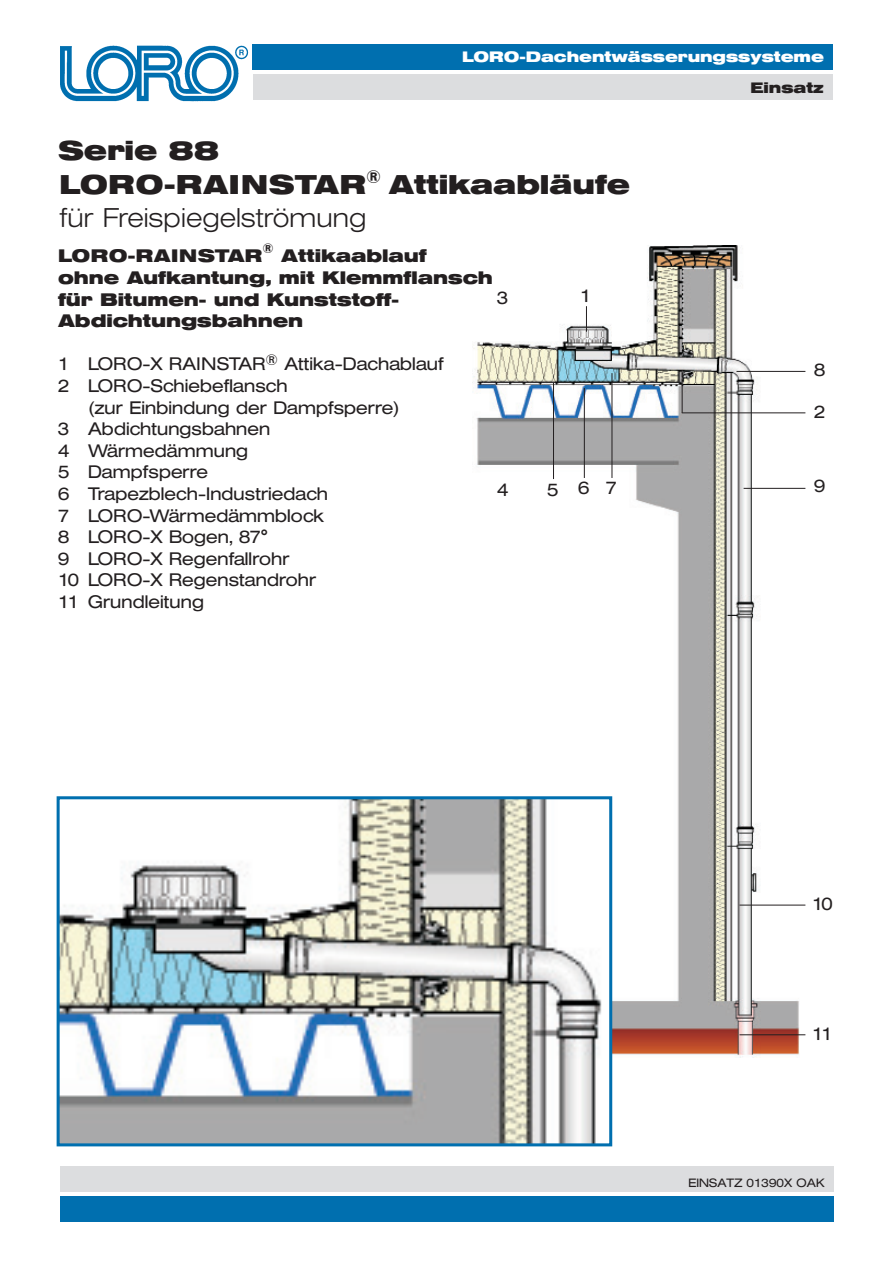
<style>
.page{position:relative;width:893px;height:1263px;background:#fff}
.page>*{position:absolute;margin:0;border:0;box-sizing:border-box;transform-origin:0 0}
.t1{font:700 27px/32.4px "Helvetica Extended BQ";color:#231f20}
.t2{font:300 18px "Helvetica Extended BQ";color:#231f20}
.t3{font:700 18px/21.6px "Helvetica Extended BQ";color:#231f20}
.t4{font:700 18px "Helvetica Extended BQ";letter-spacing:.02em;color:#231f20}
.t5{font:700 15px "Helvetica Extended BQ";color:#fff}
.t6{font:700 15px "Helvetica Extended BQ";color:#231f20}
.t7{font:700 13.5px "Helvetica Extended BQ";color:#231f20}
.t8{font:300 12px "Helvetica Extended BQ";color:#231f20}
.s1{font-weight:200}
</style>
<div class="page">
<div style="left:253px;top:44px;width:580px;height:26px;background:#006faf"></div>
<div style="left:60px;top:1196px;width:774px;height:26px;background:#006faf"></div>
<div style="left:60px;top:1167px;width:774px;height:25px;background:#dcdddf"></div>
<div style="left:253px;top:74px;width:579px;height:25px;background:#dcdddf"></div>
<img style="left:60px;top:45px;width:188px;height:57px">
<img style="left:473px;top:246px;width:327px;height:811px">
<svg style="left:586px;top:306px;width:1px;height:26px"></svg>
<hr style="left:682px;top:370px;width:1px;height:43px;background:#231f20">
<hr style="left:553px;top:383px;width:1px;height:96px;background:#231f20">
<hr style="left:584px;top:388px;width:1px;height:90px;background:#231f20">
<hr style="left:612px;top:373px;width:1px;height:105px;background:#231f20">
<hr style="left:736px;top:371px;width:69px;height:1px;background:#231f20">
<hr style="left:682px;top:412px;width:123px;height:1px;background:#231f20">
<hr style="left:744px;top:488px;width:61px;height:1px;background:#231f20">
<hr style="left:739px;top:905px;width:66px;height:1px;background:#231f20">
<hr style="left:739px;top:1034px;width:66px;height:1px;background:#231f20">
<img style="left:61px;top:800px;width:547px;height:342px">
<div style="left:57px;top:796px;width:555px;height:350px;border:3px solid #006faf"></div>
<h1 class="t1" style="left:58px;top:135px;width:162px">Serie 88</h1>
<p class="t5" style="left:462px;top:48px;width:363px">LORO-Dachentwässerungssysteme</p>
<p class="t6" style="left:750px;top:79px;width:75px">Einsatz</p>
<h1 class="t1" style="left:60px;top:169px;width:572px">LORO-RAINSTAR<sup>®</sup> Attikaabläufe <span class="s1">für Freispiegelströmung</span></h1>
<p class="t4" style="left:58px;top:246px;width:206px">LORO-RAINSTAR</p>
<p class="t7" style="left:263px;top:240px;width:13px">®</p>
<p class="t3" style="left:58px;top:245px;width:436px;text-indent:223px">Attikaablauf<br>ohne Aufkantung, mit Klemmflansch für Bitumen- und Kunststoff-<br>Abdichtungsbahnen</p>
<p class="t2" style="left:58px;top:354px;width:387px">1 LORO-X RAINSTAR<sup>®</sup> Attika-Dachablauf</p>
<p class="t2" style="left:58px;top:375px;width:231px">2 LORO-Schiebeflansch</p>
<p class="t2" style="left:88px;top:397px;width:313px">(zur Einbindung der Dampfsperre)</p>
<p class="t2" style="left:58px;top:419px;width:214px">3 Abdichtungsbahnen</p>
<p class="t2" style="left:58px;top:440px;width:192px">4 Wärmedämmung</p>
<p class="t2" style="left:58px;top:462px;width:152px">5 Dampfsperre</p>
<p class="t2" style="left:58px;top:483px;width:272px">6 Trapezblech-Industriedach</p>
<p class="t2" style="left:58px;top:505px;width:267px">7 LORO-Wärmedämmblock</p>
<p class="t2" style="left:58px;top:527px;width:211px">8 LORO-X Bogen, 87°</p>
<p class="t2" style="left:58px;top:548px;width:233px">9 LORO-X Regenfallrohr</p>
<p class="t2" style="left:58px;top:570px;width:260px">10 LORO-X Regenstandrohr</p>
<p class="t2" style="left:58px;top:591px;width:147px">11 Grundleitung</p>
<p class="t2" style="left:497px;top:288px;width:13px">3</p>
<p class="t2" style="left:580px;top:285px;width:13px">1</p>
<p class="t2" style="left:497px;top:479px;width:13px">4</p>
<p class="t2" style="left:547px;top:478px;width:71px">567</p>
<p class="t2" style="left:814px;top:360px;width:13px">8</p>
<p class="t2" style="left:814px;top:401px;width:13px">2</p>
<p class="t2" style="left:814px;top:476px;width:13px">9</p>
<p class="t2" style="left:812px;top:893px;width:22px">10</p>
<p class="t2" style="left:812px;top:1023px;width:22px">11</p>
<p class="t8" style="left:688px;top:1176px;width:138px">EINSATZ 01390X OAK</p>
</div>
